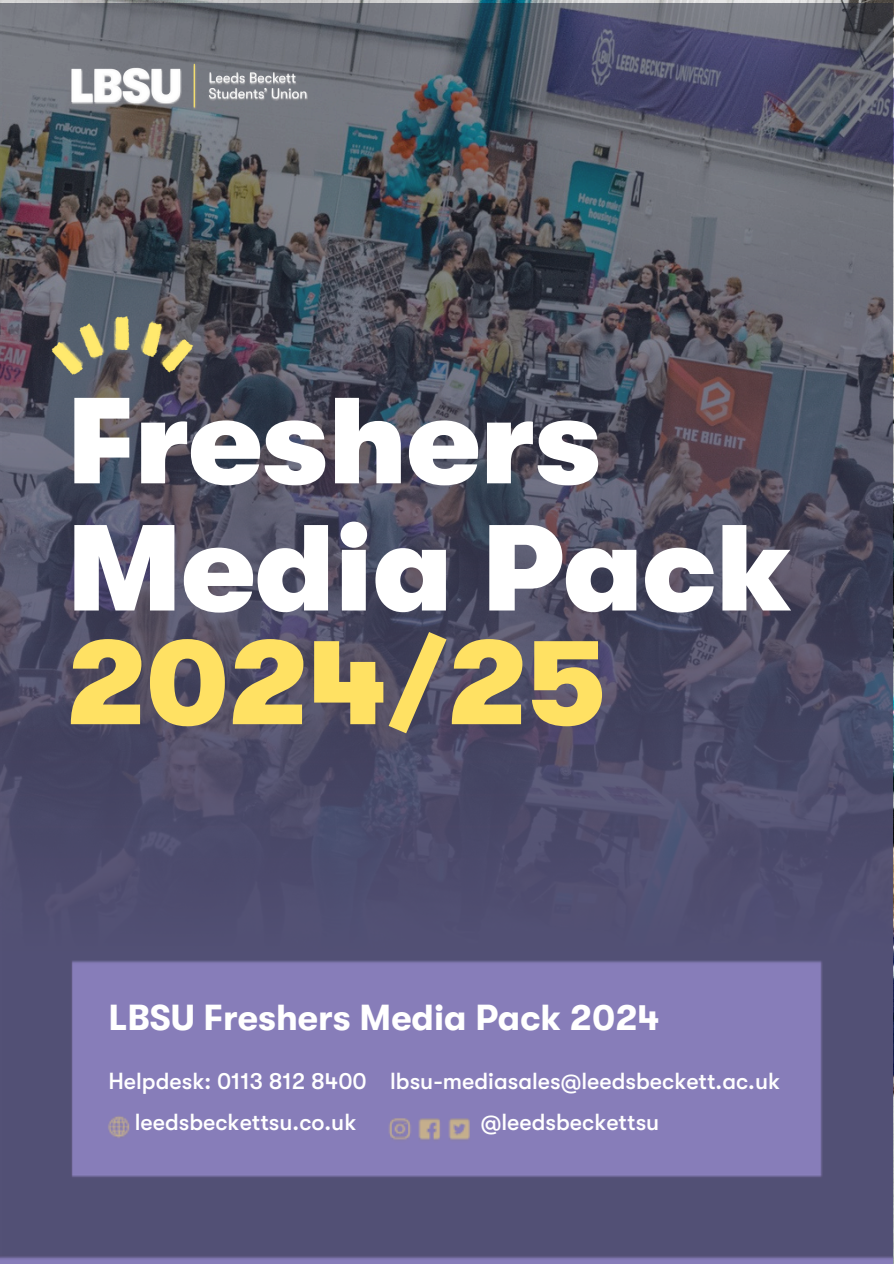
<style>
.page{position:relative;width:894px;height:1264px;background:#fff}
.page>*{position:absolute;margin:0;border:0;box-sizing:border-box;transform-origin:0 0}
.t1{font:900 122.1px/127.2px "GT Walsheim";color:#fff}
.t2{font:900 122.1px "GT Walsheim";color:#ffe163}
.t3{font:700 36px "GT Walsheim";color:#fff}
.t4{font:500 23.25px "GT Walsheim";color:#fff}
</style>
<div class="page">
<img style="left:0;top:3px;width:892px;height:1257px">
<img style="left:39px;top:261px;width:168px;height:168px">
<img style="left:0;top:0;width:389px;height:198px">
<p class="t1" style="left:67px;top:380px;width:727px">Freshers<br>Media Pack</p>
<p class="t2" style="left:67px;top:614px;width:540px">2024/25</p>
<p class="t3" style="left:108px;top:997px;width:552px">LBSU Freshers Media Pack 2024</p>
<h1 class="t4" style="left:108px;top:1067px;width:260px">Helpdesk: 0113 812 8400</h1>
<h2 class="t4" style="left:390px;top:1067px;width:391px">lbsu-mediasales@leedsbeckett.ac.uk</h2>
<p class="t4" style="left:135px;top:1109px;width:223px">leedsbeckettsu.co.uk</p>
<p class="t4" style="left:480px;top:1109px;width:180px">@leedsbeckettsu</p>
</div>
